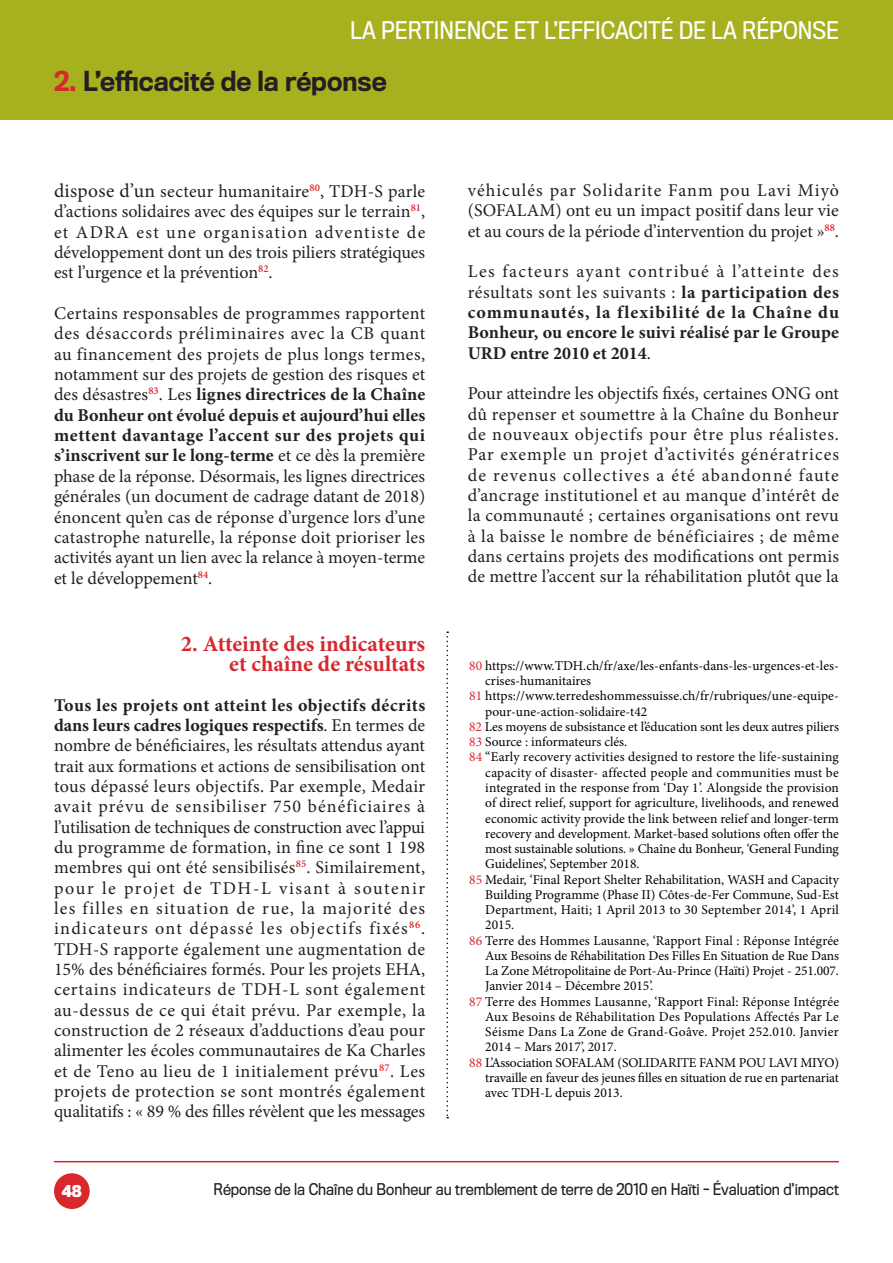
<style>
.page{position:relative;width:893px;height:1263px;background:#fff}
.page>*{position:absolute;margin:0;border:0;box-sizing:border-box;transform-origin:0 0}
.t1{font:500 25.5px "Titling Gothic FB Narrow";color:#231f20}
.t2{font:700 22.5px/19.5px "Minion Pro";color:#d9272e;text-align:right}
.t3{font:22.5px "Titling Gothic FB Narrow";color:#fff}
.t4{font:18px/20.4px "Minion Pro";letter-spacing:-.005em;color:#231f20;text-align:justify}
.t5{font:700 18px/20.4px "Minion Pro";letter-spacing:.005em;color:#231f20;text-align:justify}
.t6{font:15px "Titling Gothic FB Narrow";color:#231f20}
.t7{font:700 15px "Titling Gothic FB Narrow";color:#fff}
.t8{font:13.5px/15.3px "Minion Pro";color:#000;text-align:justify}
.s1{color:#d9272e}
.s2{font-size:19.5px}
.s3{font-weight:700}
.s4{font-weight:400}
</style>
<div class="page">
<div style="left:0;top:0;width:893px;height:119px;background:#a7b120"></div>
<svg style="left:446px;top:631px;width:2px;height:487px"></svg>
<hr style="left:54px;top:1161px;width:785px;height:1px;background:#d9272e">
<div style="left:54px;top:1173px;width:36px;height:36px;background:#d9272e;border-radius:50%"></div>
<p class="t3" style="left:350px;top:18px;width:490px">LA PERTINENCE ET L’EFFICACITÉ DE LA RÉPONSE</p>
<p class="t1" style="left:54px;top:67px;width:334px"><span class="s1">2.</span> L’efficacité de la réponse</p>
<p class="t4" style="left:54px;top:181px;width:373px"><span class="s2">dispose d’un</span> secteur humanitaire<sup>80</sup>, TDH-S parle d’actions solidaires avec des équipes sur le terrain<sup>81</sup>, et ADRA est une organisation adventiste de développement dont un des trois piliers stratégiques est l’urgence et la prévention<sup>82</sup>.</p>
<p class="t4" style="left:54px;top:303px;width:373px">Certains responsables de programmes rapportent des désaccords préliminaires avec la CB quant au financement des projets de plus longs termes, notamment sur des projets de gestion des risques et des désastres<sup>83</sup>. Les <span class="s3">lignes directrices de la Chaîne du Bonheur ont évolué depuis et aujourd’hui elles mettent davantage l’accent sur des projets qui s’inscrivent sur le long-terme</span> et ce dès la première phase de la réponse. Désormais, les lignes directrices générales (un document de cadrage datant de 2018) énoncent qu’en cas de réponse d’urgence lors d’une catastrophe naturelle, la réponse doit prioriser les activités ayant un lien avec la relance à moyen-terme et le développement<sup>84</sup>.</p>
<p class="t2" style="left:181px;top:634px;width:246px">2. Atteinte des indicateurs et chaîne de résultats</p>
<p class="t4" style="left:54px;top:695px;width:373px"><span class="s3">Tous les projets ont atteint les objectifs décrits dans leurs cadres logiques respectifs</span>. En termes de nombre de bénéficiaires, les résultats attendus ayant trait aux formations et actions de sensibilisation ont tous dépassé leurs objectifs. Par exemple, Medair avait prévu de sensibiliser 750 bénéficiaires à l’utilisation de techniques de construction avec l’appui du programme de formation, in fine ce sont 1 198 membres qui ont été sensibilisés<sup>85</sup>. Similairement, pour le projet de TDH-L visant à soutenir les filles en situation de rue, la majorité des indicateurs ont dépassé les objectifs fixés<sup>86</sup>.<br>TDH-S rapporte également une augmentation de 15% des bénéficiaires formés. Pour les projets EHA, certains indicateurs de TDH-L sont également au-dessus de ce qui était prévu. Par exemple, la construction de 2 réseaux d’adductions d’eau pour alimenter les écoles communautaires de Ka Charles et de Teno au lieu de 1 initialement prévu<sup>87</sup>. Les projets de protection se sont montrés également qualitatifs : « 89 % des filles révèlent que les messages</p>
<p class="t4" style="left:468px;top:180px;width:373px">véhiculés par Solidarite Fanm pou Lavi Miyò (SOFALAM) ont eu un impact positif dans leur vie et au cours de la période d’intervention du projet »<sup>88</sup>.</p>
<p class="t5" style="left:468px;top:261px;width:373px"><span class="s4">Les facteurs ayant contribué à l’atteinte des résultats sont les suivants :</span> la participation des communautés, la flexibilité de la Chaîne du Bonheur, ou encore le suivi réalisé par le Groupe URD entre 2010 et 2014<span class="s4">.</span></p>
<p class="t4" style="left:468px;top:383px;width:373px">Pour atteindre les objectifs fixés, certaines ONG ont dû repenser et soumettre à la Chaîne du Bonheur de nouveaux objectifs pour être plus réalistes.<br>Par exemple un projet d’activités génératrices de revenus collectives a été abandonné faute d’ancrage institutionel et au manque d’intérêt de la communauté ; certaines organisations ont revu à la baisse le nombre de bénéficiaires ; de même dans certains projets des modifications ont permis de mettre l’accent sur la réhabilitation plutôt que la</p>
<p class="t8" style="left:485px;top:658px;width:355px;text-indent:-16px"><span class="s1">80</span> https://www.TDH.ch/fr/axe/les-enfants-dans-les-urgences-et-les&shy;crises-humanitaires</p>
<p class="t8" style="left:485px;top:688px;width:355px;text-indent:-16px"><span class="s1">81</span> https://www.terredeshommessuisse.ch/fr/rubriques/une-equipe&shy;pour-une-action-solidaire-t42</p>
<p class="t8" style="left:469px;top:719px;width:371px"><span class="s1">82</span> Les moyens de subsistance et l’éducation sont les deux autres piliers</p>
<p class="t8" style="left:469px;top:734px;width:160px"><span class="s1">83</span> Source : informateurs clés.</p>
<p class="t8" style="left:485px;top:750px;width:355px;text-indent:-16px"><span class="s1">84</span> “Early recovery activities designed to restore the life-sustaining capacity of disaster- affected people and communities must be integrated in the response from ‘Day 1’. Alongside the provision of direct relief, support for agriculture, livelihoods, and renewed economic activity provide the link between relief and longer-term recovery and development. Market-based solutions often offer the most sustainable solutions. » Chaîne du Bonheur, ‘General Funding Guidelines’, September 2018.</p>
<p class="t8" style="left:485px;top:872px;width:355px;text-indent:-16px"><span class="s1">85</span> Medair, ‘Final Report Shelter Rehabilitation, WASH and Capacity Building Programme (Phase II) Côtes-de-Fer Commune, Sud-Est Department, Haiti; 1 April 2013 to 30 September 2014’, 1 April 2015.</p>
<p class="t8" style="left:485px;top:933px;width:355px;text-indent:-16px"><span class="s1">86</span> Terre des Hommes Lausanne, ‘Rapport Final : Réponse Intégrée Aux Besoins de Réhabilitation Des Filles En Situation de Rue Dans La Zone Métropolitaine de Port-Au-Prince (Haïti) Projet - 251.007.<br>Janvier 2014 – Décembre 2015’.</p>
<p class="t8" style="left:485px;top:994px;width:355px;text-indent:-16px"><span class="s1">87</span> Terre des Hommes Lausanne, ‘Rapport Final: Réponse Intégrée Aux Besoins de Réhabilitation Des Populations Affectés Par Le Séisme Dans La Zone de Grand-Goâve. Projet 252.010. Janvier 2014 – Mars 2017’, 2017.</p>
<p class="t8" style="left:485px;top:1055px;width:355px;text-indent:-16px"><span class="s1">88</span> L’Association SOFALAM (SOLIDARITE FANM POU LAVI MIYO) travaille en faveur des jeunes filles en situation de rue en partenariat avec TDH-L depuis 2013.</p>
<p class="t7" style="left:62px;top:1183px;width:22px">48</p>
<p class="t6" style="left:213px;top:1180px;width:627px">Réponse de la Chaîne du Bonheur au tremblement de terre de 2010 en Haïti - Évaluation d’impact</p>
</div>
